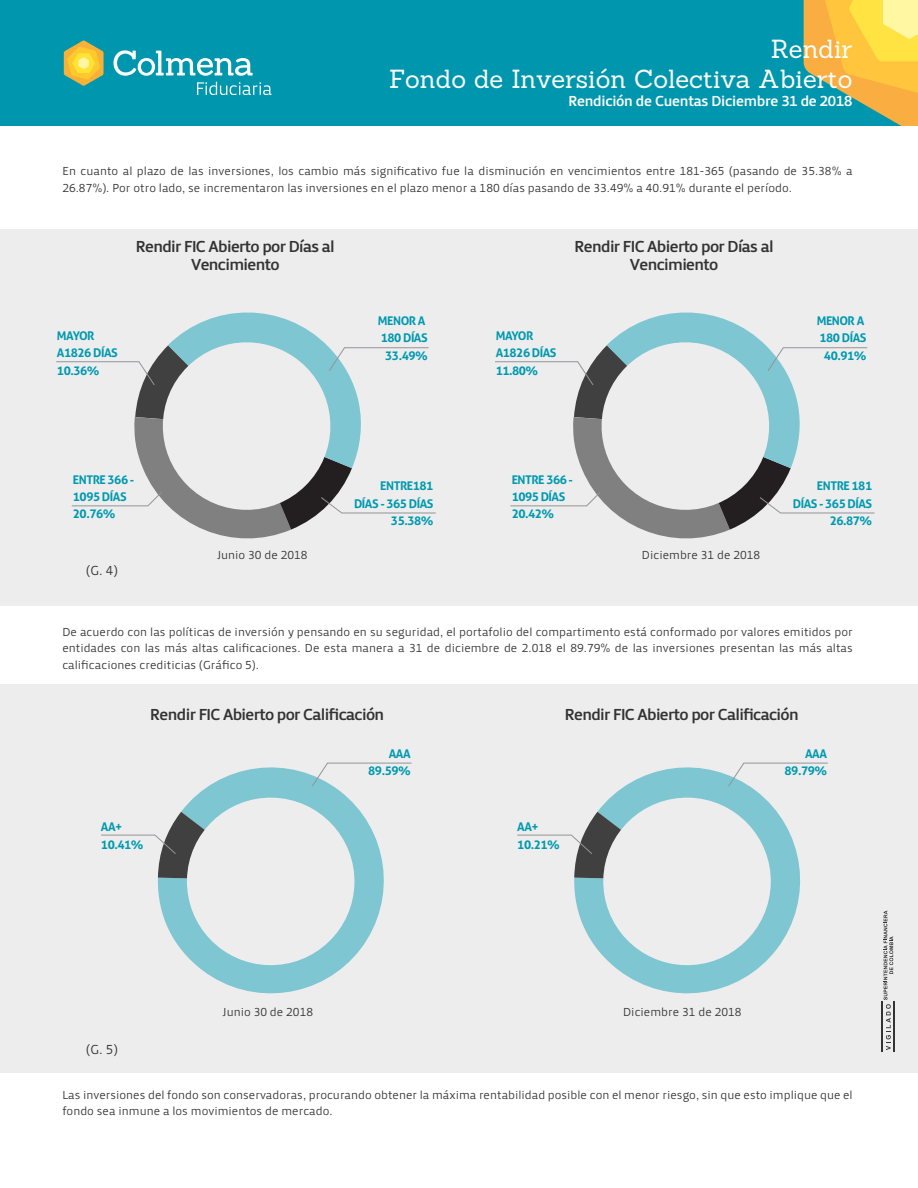
<style>
.page{position:relative;width:918px;height:1188px;background:#fff}
.page>*{position:absolute;margin:0;border:0;box-sizing:border-box;transform-origin:0 0}
.t1{font:25.5px/30.6px "Sanchez";color:#fff;text-align:right}
.t2{font:16.5px/17.2px "Priva Three Pro";letter-spacing:-.04em;color:#333;text-align:center}
.t3{font:15px "Priva Three Pro";letter-spacing:-.02em;color:#fff}
.t4{font:13.5px "Priva One Pro";color:#333}
.t5{font:12px/16.5px "Priva One Pro";color:#333}
.t6{font:700 12px/17.2px "Aller";letter-spacing:-.04em;color:#0099af;text-align:right}
</style>
<div class="page">
<div style="left:0;top:684px;width:918px;height:389px;background:#ededee"></div>
<svg style="left:195px;top:767px;width:189px;height:227px;fill:#7ec6d1"></svg>
<svg style="left:311px;top:762px;width:101px;height:26px"></svg>
<svg style="left:101px;top:797px;width:255px;height:169px"></svg>
<svg style="left:611px;top:767px;width:190px;height:227px;fill:#7ec6d1"></svg>
<svg style="left:727px;top:762px;width:101px;height:26px"></svg>
<svg style="left:517px;top:797px;width:255px;height:169px"></svg>
<div style="left:0;top:229px;width:918px;height:377px;background:#ededee"></div>
<div style="left:0;top:0;width:918px;height:126px;background:#0097ae"></div>
<svg style="left:804px;top:0;width:114px;height:126px"></svg>
<svg style="left:197px;top:82px;width:75px;height:13px"></svg>
<svg style="left:113px;top:50px;width:140px;height:26px"></svg>
<svg style="left:64px;top:40px;width:40px;height:46px"></svg>
<svg style="left:56px;top:312px;width:380px;height:227px"></svg>
<hr style="left:882px;top:1002px;width:1px;height:50px;background:#333">
<hr style="left:894px;top:1002px;width:1px;height:50px;background:#333">
<svg style="left:884px;top:911px;width:9px;height:139px"></svg>
<svg style="left:495px;top:312px;width:380px;height:227px"></svg>
<h1 class="t1" style="left:389px;top:33px;width:465px">Rendir<br>Fondo de Inversión Colectiva Abierto</h1>
<p class="t3" style="left:568px;top:92px;width:285px">Rendición de Cuentas Diciembre 31 de 2018</p>
<p class="t5" style="left:62px;top:163px;width:792px">En cuanto al plazo de las inversiones, los cambio más significativo fue la disminución en vencimientos entre 181-365 (pasando de 35.38% a<br>26.87%). Por otro lado, se incrementaron las inversiones en el plazo menor a 180 días pasando de 33.49% a 40.91% durante el período.</p>
<h2 class="t2" style="left:136px;top:238px;width:200px">Rendir FIC Abierto por Días al<br>Vencimiento</h2>
<p class="t6" style="left:57px;top:327px;width:62px;text-align:left">MAYOR<br>A1826 DÍAS<br>10.36%</p>
<p class="t6" style="left:378px;top:312px;width:51px">MENOR A<br>180 DÍAS<br>33.49%</p>
<p class="t6" style="left:73px;top:471px;width:63px;text-align:left">ENTRE 366 -<br>1095 DÍAS<br>20.76%</p>
<p class="t4" style="left:86px;top:562px;width:33px">(G. 4)</p>
<p class="t5" style="left:217px;top:547px;width:92px">Junio 30 de 2018</p>
<p class="t6" style="left:354px;top:477px;width:81px">ENTRE181<br>DÍAS - 365 DÍAS<br>35.38%</p>
<h2 class="t2" style="left:575px;top:238px;width:200px">Rendir FIC Abierto por Días al<br>Vencimiento</h2>
<p class="t6" style="left:496px;top:327px;width:62px;text-align:left">MAYOR<br>A1826 DÍAS<br>11.80%</p>
<p class="t6" style="left:817px;top:312px;width:51px">MENOR A<br>180 DÍAS<br>40.91%</p>
<p class="t6" style="left:512px;top:471px;width:63px;text-align:left">ENTRE 366 -<br>1095 DÍAS<br>20.42%</p>
<p class="t5" style="left:642px;top:547px;width:120px">Diciembre 31 de 2018</p>
<p class="t6" style="left:793px;top:477px;width:81px">ENTRE 181<br>DÍAS - 365 DÍAS<br>26.87%</p>
<p class="t5" style="left:62px;top:623px;width:792px;text-align:justify">De acuerdo con las políticas de inversión y pensando en su seguridad, el portafolio del compartimento está conformado por valores emitidos por entidades con las más altas calificaciones. De esta manera a 31 de diciembre de 2.018 el 89.79% de las inversiones presentan las más altas calificaciones crediticias (Gráfico 5).</p>
<h2 class="t2" style="left:150px;top:706px;width:235px">Rendir FIC Abierto por Calificación</h2>
<p class="t6" style="left:368px;top:745px;width:44px">AAA<br>89.59%</p>
<p class="t6" style="left:101px;top:818px;width:44px;text-align:left">AA+<br>10.41%</p>
<p class="t4" style="left:86px;top:1041px;width:33px">(G. 5)</p>
<p class="t5" style="left:223px;top:1004px;width:92px">Junio 30 de 2018</p>
<h2 class="t2" style="left:565px;top:706px;width:235px">Rendir FIC Abierto por Calificación</h2>
<p class="t6" style="left:517px;top:818px;width:44px;text-align:left">AA+<br>10.21%</p>
<p class="t6" style="left:785px;top:745px;width:44px">AAA<br>89.79%</p>
<p class="t5" style="left:623px;top:1004px;width:120px">Diciembre 31 de 2018</p>
<p class="t5" style="left:62px;top:1087px;width:792px">Las inversiones del fondo son conservadoras, procurando obtener la máxima rentabilidad posible con el menor riesgo, sin que esto implique que el fondo sea inmune a los movimientos de mercado.</p>
</div>
